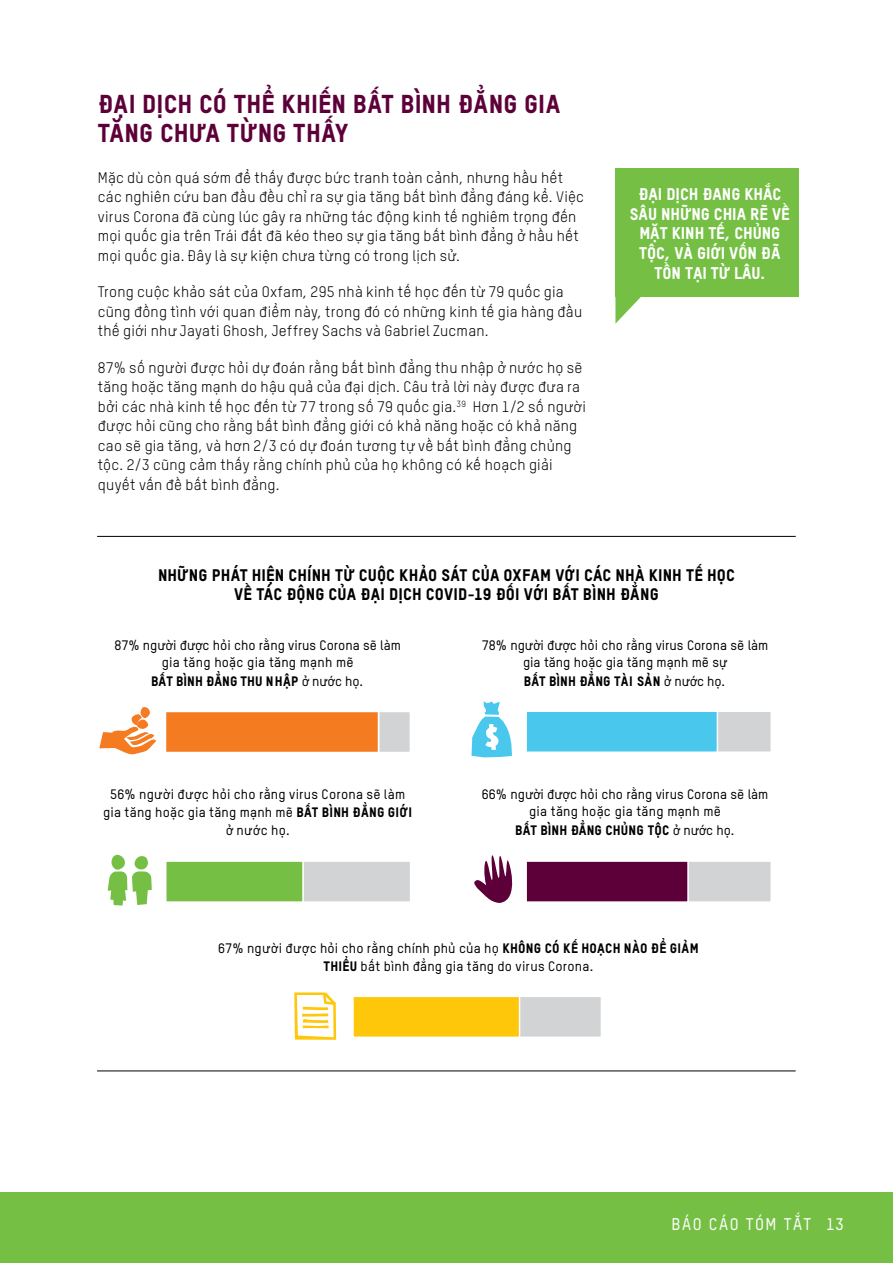
<style>
.page{position:relative;width:893px;height:1263px;background:#fff}
.page>*{position:absolute;margin:0;border:0;box-sizing:border-box;transform-origin:0 0}
.t1{font:25.5px/28.5px "Oxfam TSTARPRO Headline";color:#5d0039}
.t2{font:16.5px/19.5px "Oxfam TSTARPRO Headline";letter-spacing:.005em;color:#000;text-align:center}
.t3{font:16.5px/19.8px "Oxfam TSTARPRO Headline";letter-spacing:-.005em;color:#fff;text-align:center}
.t4{font:500 16.5px "Oxfam TSTARPRO";letter-spacing:.09em;color:#fff}
.t5{font:15px/19.5px "Oxfam TSTARPRO";letter-spacing:.015em;color:#000}
.t6{font:500 13.5px/17.2px "Oxfam TSTARPRO";letter-spacing:.015em;color:#000;text-align:center}
.t7{font:13.5px "Oxfam TSTARPRO Headline";color:#000}
.s1{font-family:"Oxfam TSTARPRO";font-weight:500}
.s2{font-family:"Oxfam TSTARPRO Headline";font-weight:400}
</style>
<div class="page">
<div style="left:0;top:1192px;width:893px;height:71px;background:#75c044"></div>
<div style="left:615px;top:169px;width:184px;height:128px;background:#75c044"></div>
<svg style="left:615px;top:297px;width:26px;height:27px"></svg>
<hr style="left:97px;top:536px;width:699px;height:1px;background:#000">
<hr style="left:97px;top:1071px;width:699px;height:1px;background:#000">
<div style="left:378px;top:711px;width:33px;height:42px;background:#d1d3d4;border:2px solid #fff"></div>
<div style="left:165px;top:711px;width:214px;height:42px;background:#f47b20;border:2px solid #fff"></div>
<div style="left:716px;top:710px;width:56px;height:43px;background:#d1d3d4;border:2px solid #fff"></div>
<div style="left:525px;top:710px;width:193px;height:43px;background:#49c7ed;border:2px solid #fff"></div>
<div style="left:302px;top:860px;width:109px;height:43px;background:#d1d3d4;border:2px solid #fff"></div>
<div style="left:165px;top:860px;width:139px;height:43px;background:#75c044;border:2px solid #fff"></div>
<div style="left:687px;top:860px;width:85px;height:43px;background:#d1d3d4;border:2px solid #fff"></div>
<div style="left:525px;top:860px;width:164px;height:43px;background:#5d0039;border:2px solid #fff"></div>
<div style="left:518px;top:995px;width:84px;height:43px;background:#d1d3d4;border:2px solid #fff"></div>
<div style="left:352px;top:995px;width:168px;height:43px;background:#ffc709;border:2px solid #fff"></div>
<svg style="left:471px;top:701px;width:41px;height:56px"></svg>
<svg style="left:99px;top:707px;width:57px;height:48px"></svg>
<svg style="left:474px;top:855px;width:39px;height:48px"></svg>
<svg style="left:294px;top:992px;width:42px;height:48px"></svg>
<svg style="left:108px;top:855px;width:44px;height:50px"></svg>
<h1 class="t1" style="left:98px;top:88px;width:464px">ĐẠI DỊCH CÓ THỂ KHIẾN BẤT BÌNH ĐẲNG GIA<br>TĂNG CHƯA TỪNG THẤY</h1>
<p class="t5" style="left:98px;top:166px;width:488px">Mặc dù còn quá sớm để thấy được bức tranh toàn cảnh, nhưng hầu hết các nghiên cứu ban đầu đều chỉ ra sự gia tăng bất bình đẳng đáng kể. Việc virus Corona đã cùng lúc gây ra những tác động kinh tế nghiêm trọng đến mọi quốc gia trên Trái đất đã kéo theo sự gia tăng bất bình đẳng ở hầu hết mọi quốc gia. Đây là sự kiện chưa từng có trong lịch sử.</p>
<p class="t5" style="left:98px;top:281px;width:486px">Trong cuộc khảo sát của Oxfam, 295 nhà kinh tế học đến từ 79 quốc gia cũng đồng tình với quan điểm này, trong đó có những kinh tế gia hàng đầu thế giới như Jayati Ghosh, Jeffrey Sachs và Gabriel Zucman.</p>
<p class="t5" style="left:98px;top:356px;width:490px">87% số người được hỏi dự đoán rằng bất bình đẳng thu nhập ở nước họ sẽ tăng hoặc tăng mạnh do hậu quả của đại dịch. Câu trả lời này được đưa ra bởi các nhà kinh tế học đến từ 77 trong số 79 quốc gia.<sup>39</sup> Hơn 1/2 số người được hỏi cũng cho rằng bất bình đẳng giới có khả năng hoặc có khả năng cao sẽ gia tăng, và hơn 2/3 có dự đoán tương tự về bất bình đẳng chủng tộc. 2/3 cũng cảm thấy rằng chính phủ của họ không có kế hoạch giải quyết vấn đề bất bình đẳng.</p>
<p class="t3" style="left:630px;top:183px;width:161px">ĐẠI DỊCH ĐANG KHẮC<br>SÂU NHỮNG CHIA RẼ VỀ<br>MẶT KINH TẾ, CHỦNG<br>TỘC, VÀ GIỚI VỐN ĐÃ<br>TỒN TẠI TỪ LÂU.</p>
<p class="t2" style="left:158px;top:564px;width:578px">NHỮNG PHÁT HIỆN CHÍNH TỪ CUỘC KHẢO SÁT CỦA OXFAM VỚI CÁC NHÀ KINH TẾ HỌC<br>VỀ TÁC ĐỘNG CỦA ĐẠI DỊCH COVID-19 ĐỐI VỚI BẤT BÌNH ĐẲNG</p>
<p class="t6" style="left:114px;top:635px;width:288px">87% người được hỏi cho rằng virus Corona sẽ làm gia tăng hoặc gia tăng mạnh mẽ</p>
<p class="t7" style="left:151px;top:671px;width:214px">BẤT BÌNH ĐẲNG THU NHẬP <span class="s1">ở nước họ.</span></p>
<p class="t6" style="left:482px;top:635px;width:288px">78% người được hỏi cho rằng virus Corona sẽ làm gia tăng hoặc gia tăng mạnh mẽ sự</p>
<p class="t7" style="left:524px;top:671px;width:203px">BẤT BÌNH ĐẲNG TÀI SẢN <span class="s1">ở nước họ.</span></p>
<p class="t6" style="left:103px;top:784px;width:310px;line-height:18px">56% người được hỏi cho rằng virus Corona sẽ làm gia tăng hoặc gia tăng mạnh mẽ <span class="s2">BẤT BÌNH ĐẲNG GIỚI </span>ở nước họ.</p>
<p class="t6" style="left:482px;top:784px;width:288px">66% người được hỏi cho rằng virus Corona sẽ làm gia tăng hoặc gia tăng mạnh mẽ</p>
<p class="t7" style="left:515px;top:819px;width:221px">BẤT BÌNH ĐẲNG CHỦNG TỘC <span class="s1">ở nước họ.</span></p>
<p class="t6" style="left:218px;top:938px;width:482px;line-height:18px">67% người được hỏi cho rằng chính phủ của họ <span class="s2">KHÔNG CÓ KẾ HOẠCH NÀO ĐỂ GIẢM<br>THIỂU</span> bất bình đẳng gia tăng do virus Corona.</p>
<p class="t4" style="left:672px;top:1211px;width:173px">BÁO CÁO TÓM TẮT 13</p>
</div>
